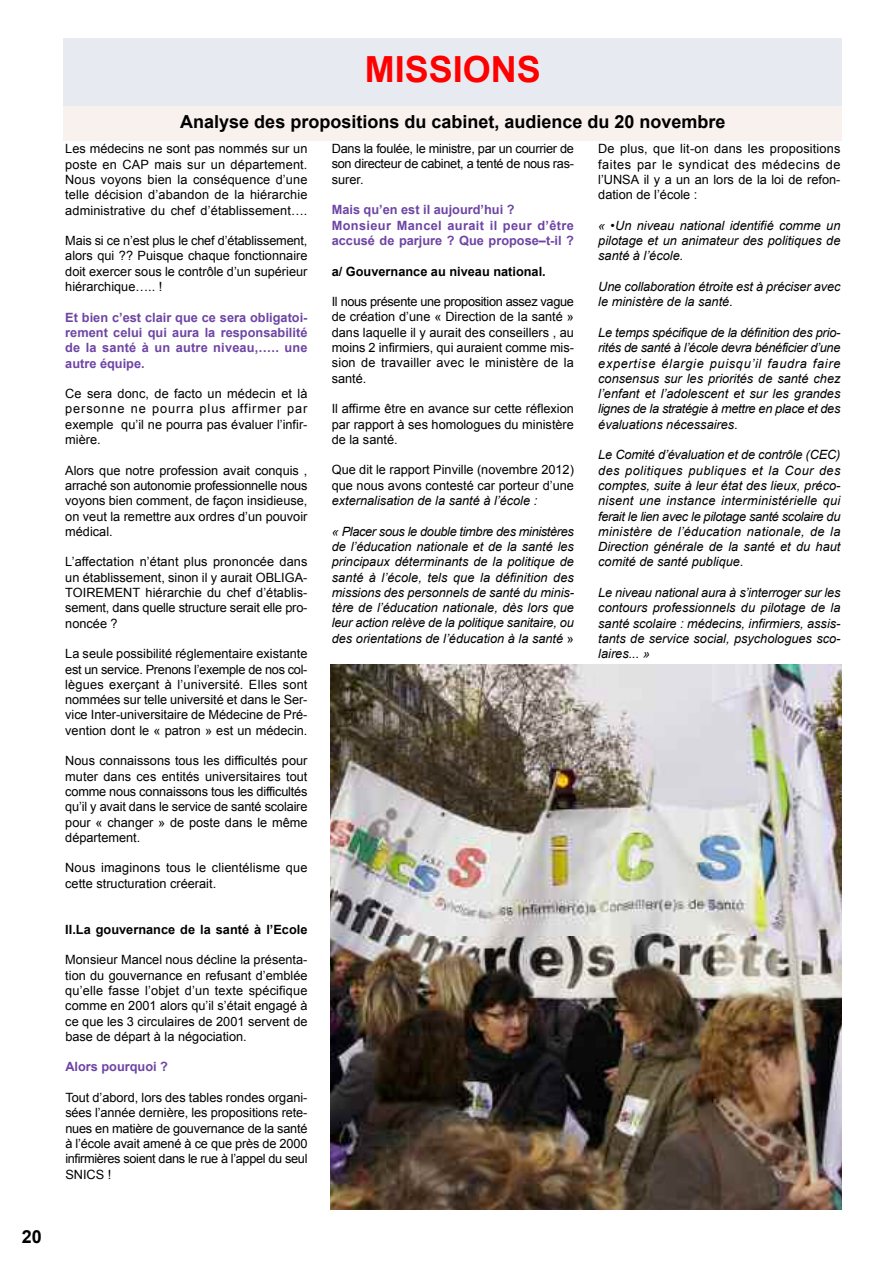
<style>
.page{position:relative;width:893px;height:1263px;background:#fff}
.page>*{position:absolute;margin:0;border:0;box-sizing:border-box;transform-origin:0 0}
.t1{font:700 36px "Arial";color:#f00}
.t2{font:700 18px "Arial";color:#000}
.t3{font:12.75px/15.3px "Arial";color:#000;text-align:justify}
.t4{font:italic 12.75px/15.3px "Arial";color:#000;text-align:justify}
.t5{font:700 12.75px/15.3px "Arial";color:#6e45a4;text-align:justify}
.t6{font:700 12.75px "Arial";color:#000}
.s1{font-style:normal}
</style>
<div class="page">
<div style="left:64px;top:38px;width:778px;height:68px;background:#e8eaf2"></div>
<img style="left:330px;top:665px;width:512px;height:545px">
<div style="left:64px;top:106px;width:778px;height:34px;background:#f8f1ed"></div>
<h2 class="t2" style="left:22px;top:1227px;width:22px">20</h2>
<h1 class="t1" style="left:365px;top:49px;width:178px">MISSIONS</h1>
<h2 class="t2" style="left:180px;top:112px;width:547px">Analyse des propositions du cabinet, audience du 20 novembre</h2>
<p class="t3" style="left:65px;top:141px;width:244px">Les médecins ne sont pas nommés sur un poste en CAP mais sur un département.<br>Nous voyons bien la conséquence d’une telle décision d’abandon de la hiérarchie administrative du chef d’établissement….</p>
<p class="t3" style="left:65px;top:233px;width:244px">Mais si ce n’est plus le chef d’établissement, alors qui ?? Puisque chaque fonctionnaire doit exercer sous le contrôle d’un supérieur hiérarchique….. !</p>
<p class="t5" style="left:65px;top:310px;width:244px">Et bien c’est clair que ce sera obligatoi&shy;rement celui qui aura la responsabilité de la santé à un autre niveau,….. une autre équipe.</p>
<p class="t3" style="left:65px;top:386px;width:244px">Ce sera donc, de facto un médecin et là personne ne pourra plus affirmer par exemple qu’il ne pourra pas évaluer l’infir&shy;mière.</p>
<p class="t3" style="left:65px;top:463px;width:244px">Alors que notre profession avait conquis , arraché son autonomie professionnelle nous voyons bien comment, de façon insidieuse, on veut la remettre aux ordres d’un pouvoir médical.</p>
<p class="t3" style="left:65px;top:554px;width:244px">L’affectation n’étant plus prononcée dans un établissement, sinon il y aurait OBLIGA-TOIREMENT hiérarchie du chef d’établis&shy;sement, dans quelle structure serait elle pro&shy;noncée ?</p>
<p class="t3" style="left:65px;top:646px;width:244px">La seule possibilité réglementaire existante est un service. Prenons l’exemple de nos col&shy;lègues exerçant à l’université. Elles sont nommées sur telle université et dans le Ser&shy;vice Inter-universitaire de Médecine de Pré&shy;vention dont le « patron » est un médecin.</p>
<p class="t3" style="left:65px;top:753px;width:244px">Nous connaissons tous les difficultés pour muter dans ces entités universitaires tout comme nous connaissons tous les difficultés qu’il y avait dans le service de santé scolaire pour « changer » de poste dans le même département.</p>
<p class="t3" style="left:65px;top:860px;width:244px">Nous imaginons tous le clientélisme que cette structuration créerait.</p>
<p class="t6" style="left:65px;top:922px;width:244px">II.La gouvernance de la santé à l’Ecole</p>
<p class="t3" style="left:65px;top:952px;width:244px">Monsieur Mancel nous décline la présenta&shy;tion du gouvernance en refusant d’emblée qu’elle fasse l’objet d’un texte spécifique comme en 2001 alors qu’il s’était engagé à ce que les 3 circulaires de 2001 servent de base de départ à la négociation.</p>
<p class="t5" style="left:65px;top:1059px;width:104px">Alors pourquoi ?</p>
<p class="t3" style="left:65px;top:1090px;width:244px">Tout d’abord, lors des tables rondes organi&shy;sées l’année dernière, les propositions rete&shy;nues en matière de gouvernance de la santé à l’école avait amené à ce que près de 2000 infirmières soient dans le rue à l’appel du seul SNICS !</p>
<p class="t3" style="left:332px;top:141px;width:244px">Dans la foulée, le ministre, par un courrier de son directeur de cabinet, a tenté de nous ras&shy;surer.</p>
<p class="t5" style="left:332px;top:202px;width:244px;text-align:left">Mais qu’en est il aujourd’hui ?<br>Monsieur Mancel aurait il peur d’être accusé de parjure ? Que propose–t-il ?</p>
<p class="t6" style="left:332px;top:264px;width:215px">a/ Gouvernance au niveau national.</p>
<p class="t3" style="left:332px;top:294px;width:244px">Il nous présente une proposition assez vague de création d’une « Direction de la santé » dans laquelle il y aurait des conseillers , au moins 2 infirmiers, qui auraient comme mis&shy;sion de travailler avec le ministère de la santé.</p>
<p class="t3" style="left:332px;top:401px;width:244px">Il affirme être en avance sur cette réflexion par rapport à ses homologues du ministère de la santé.</p>
<p class="t3" style="left:332px;top:462px;width:244px">Que dit le rapport Pinville (novembre 2012) que nous avons contesté car porteur d’une</p>
<p class="t4" style="left:332px;top:493px;width:207px">externalisation de la santé à l’école :</p>
<p class="t4" style="left:332px;top:524px;width:244px">« Placer sous le double timbre des ministères de l’éducation nationale et de la santé les principaux déterminants de la politique de santé à l’école, tels que la définition des missions des personnels de santé du minis&shy;tère de l’éducation nationale, dès lors que leur action relève de la politique sanitaire, ou des orientations de l’éducation à la santé <span class="s1">»</span></p>
<p class="t3" style="left:598px;top:141px;width:244px">De plus, que lit-on dans les propositions faites par le syndicat des médecins de l’UNSA il y a un an lors de la loi de refon&shy;dation de l’école :</p>
<p class="t4" style="left:598px;top:218px;width:244px">« •Un niveau national identifié comme un pilotage et un animateur des politiques de santé à l’école.</p>
<p class="t4" style="left:598px;top:279px;width:244px">Une collaboration étroite est à préciser avec le ministère de la santé.</p>
<p class="t4" style="left:598px;top:325px;width:244px">Le temps spécifique de la définition des prio&shy;rités de santé à l’école devra bénéficier d’une expertise élargie puisqu’il faudra faire consensus sur les priorités de santé chez l’enfant et l’adolescent et sur les grandes lignes de la stratégie à mettre en place et des évaluations nécessaires.</p>
<p class="t4" style="left:598px;top:447px;width:244px">Le Comité d’évaluation et de contrôle (CEC) des politiques publiques et la Cour des comptes, suite à leur état des lieux, préco&shy;nisent une instance interministérielle qui ferait le lien avec le pilotage santé scolaire du ministère de l’éducation nationale, de la Direction générale de la santé et du haut comité de santé publique.</p>
<p class="t4" style="left:598px;top:585px;width:244px">Le niveau national aura à s’interroger sur les contours professionnels du pilotage de la santé scolaire : médecins, infirmiers, assis&shy;tants de service social, psychologues sco&shy;laires... »</p>
</div>
